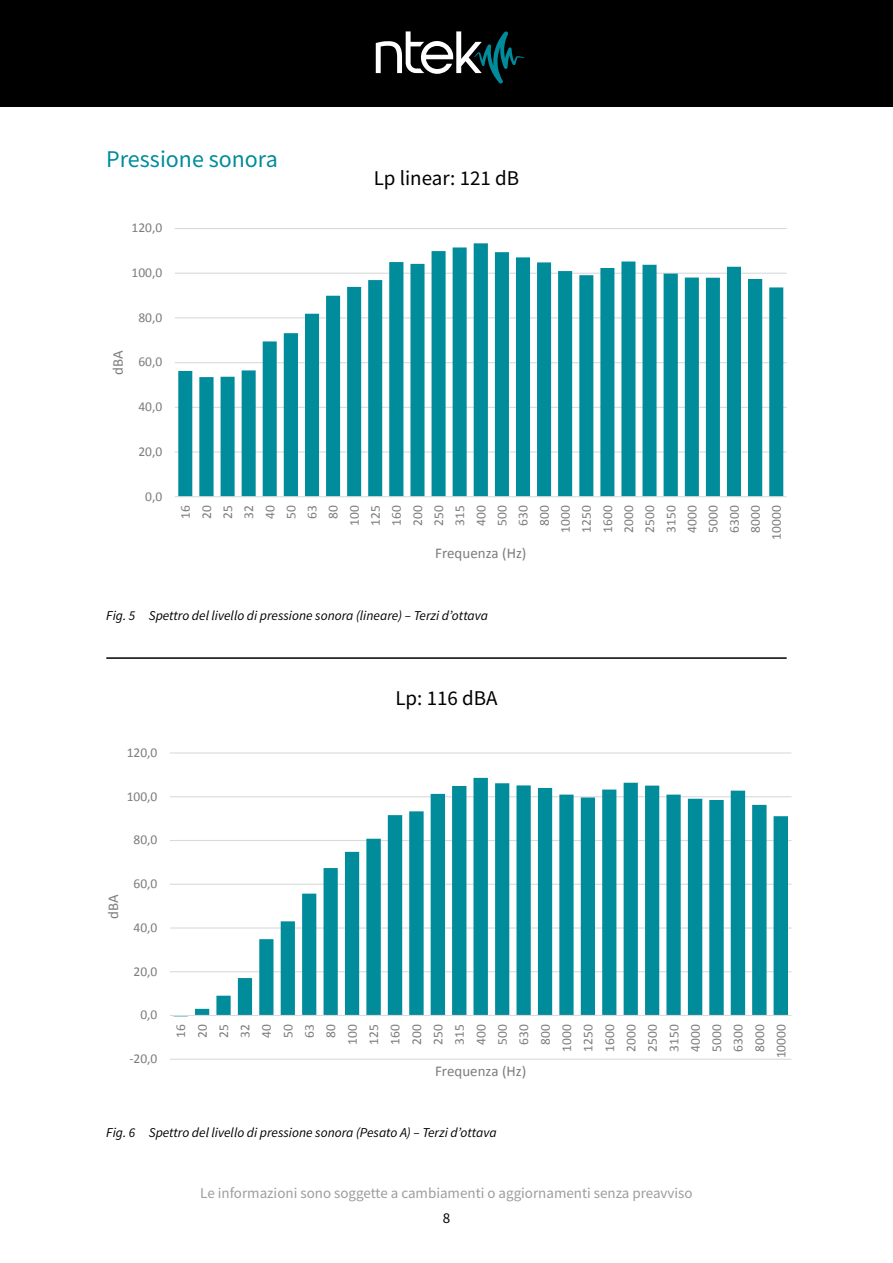
<style>
.page{position:relative;width:893px;height:1263px;background:#fff}
.page>*{position:absolute;margin:0;border:0;box-sizing:border-box;transform-origin:0 0}
.t1{font:24px "Source Sans Pro";color:#008c9b}
.t2{font:21px "Source Sans Pro";color:#000}
.t3{font:15px "Source Sans Pro";color:#9c9d9f}
.t4{font:15px "Calibri";color:#7b7c7e}
.t5{font:15px "Source Sans Pro";color:#000}
.t6{font:13.5px/21.5px "Calibri";color:#7b7c7e;text-align:right}
.t7{font:italic 13.5px "Source Sans Pro";color:#000}
</style>
<div class="page">
<hr style="left:170px;top:1059px;width:621px;height:1px;background:#d9dadb">
<hr style="left:170px;top:971px;width:621px;height:1px;background:#d9dadb">
<hr style="left:170px;top:927px;width:621px;height:1px;background:#d9dadb">
<hr style="left:170px;top:884px;width:621px;height:1px;background:#d9dadb">
<hr style="left:170px;top:840px;width:621px;height:1px;background:#d9dadb">
<hr style="left:170px;top:796px;width:621px;height:1px;background:#d9dadb">
<hr style="left:170px;top:752px;width:621px;height:1px;background:#d9dadb">
<svg style="left:174px;top:778px;width:614px;height:237px"></svg>
<hr style="left:170px;top:1015px;width:621px;height:1px;background:#d9dadb">
<hr style="left:175px;top:451px;width:612px;height:1px;background:#d9dadb">
<hr style="left:175px;top:407px;width:612px;height:1px;background:#d9dadb">
<hr style="left:175px;top:362px;width:612px;height:1px;background:#d9dadb">
<hr style="left:175px;top:317px;width:612px;height:1px;background:#d9dadb">
<hr style="left:175px;top:273px;width:612px;height:1px;background:#d9dadb">
<hr style="left:175px;top:228px;width:612px;height:1px;background:#d9dadb">
<svg style="left:178px;top:243px;width:605px;height:253px;fill:#008c9b"></svg>
<hr style="left:175px;top:496px;width:612px;height:1px;background:#d9dadb">
<div style="left:0;top:0;width:893px;height:106px;background:#000"></div>
<svg style="left:376px;top:31px;width:149px;height:52px"></svg>
<hr style="left:106px;top:657px;width:681px;height:2px;background:#000">
<h1 class="t1" style="left:106px;top:148px;width:173px">Pressione sonora</h1>
<p class="t6" style="left:132px;top:218px;width:32px">120,0</p>
<p class="t6" style="left:132px;top:263px;width:32px">100,0</p>
<p class="t4" style="left:113px;top:375px;width:26px;rotate:-90deg">dBA</p>
<p class="t6" style="left:138px;top:308px;width:25px">80,0</p>
<p class="t6" style="left:138px;top:352px;width:25px">60,0</p>
<p class="t6" style="left:138px;top:397px;width:25px">40,0</p>
<p class="t6" style="left:138px;top:442px;width:25px">20,0</p>
<p class="t6" style="left:145px;top:486px;width:19px">0,0</p>
<h2 class="t2" style="left:374px;top:168px;width:147px">Lp linear: 121 dB</h2>
<p class="t6" style="left:176px;top:540px;width:36px;rotate:-90deg">16<br>20<br>25<br>32<br>40<br>50<br>63<br>80<br>100<br>125<br>160<br>200<br>250<br>315<br>400<br>500<br>630<br>800<br>1000<br>1250<br>1600<br>2000<br>2500<br>3150<br>4000<br>5000<br>6300<br>8000<br>10000</p>
<p class="t4" style="left:435px;top:548px;width:93px">Frequenza (Hz)</p>
<p class="t7" style="left:106px;top:610px;width:383px">Fig. 5 Spettro del livello di pressione sonora (lineare) – Terzi d’ottava</p>
<p class="t6" style="left:127px;top:743px;width:32px">120,0</p>
<p class="t6" style="left:127px;top:786px;width:32px">100,0</p>
<p class="t4" style="left:108px;top:918px;width:26px;rotate:-90deg">dBA</p>
<p class="t6" style="left:134px;top:830px;width:25px">80,0</p>
<p class="t6" style="left:134px;top:874px;width:25px">60,0</p>
<p class="t6" style="left:134px;top:918px;width:25px">40,0</p>
<p class="t6" style="left:134px;top:961px;width:25px">20,0</p>
<p class="t6" style="left:140px;top:1005px;width:19px">0,0</p>
<p class="t6" style="left:129px;top:1049px;width:30px">-20,0</p>
<h2 class="t2" style="left:395px;top:688px;width:104px">Lp: 116 dBA</h2>
<p class="t6" style="left:171px;top:1058px;width:36px;rotate:-90deg">16<br>20<br>25<br>32<br>40<br>50<br>63<br>80<br>100<br>125<br>160<br>200<br>250<br>315<br>400<br>500<br>630<br>800<br>1000<br>1250<br>1600<br>2000<br>2500<br>3150<br>4000<br>5000<br>6300<br>8000<br>10000</p>
<p class="t4" style="left:435px;top:1065px;width:93px">Frequenza (Hz)</p>
<p class="t7" style="left:106px;top:1126px;width:392px">Fig. 6 Spettro del livello di pressione sonora (Pesato A) – Terzi d’ottava</p>
<p class="t3" style="left:200px;top:1186px;width:494px">Le informazioni sono soggette a cambiamenti o aggiornamenti senza preavviso</p>
<p class="t5" style="left:443px;top:1211px;width:9px">8</p>
</div>
